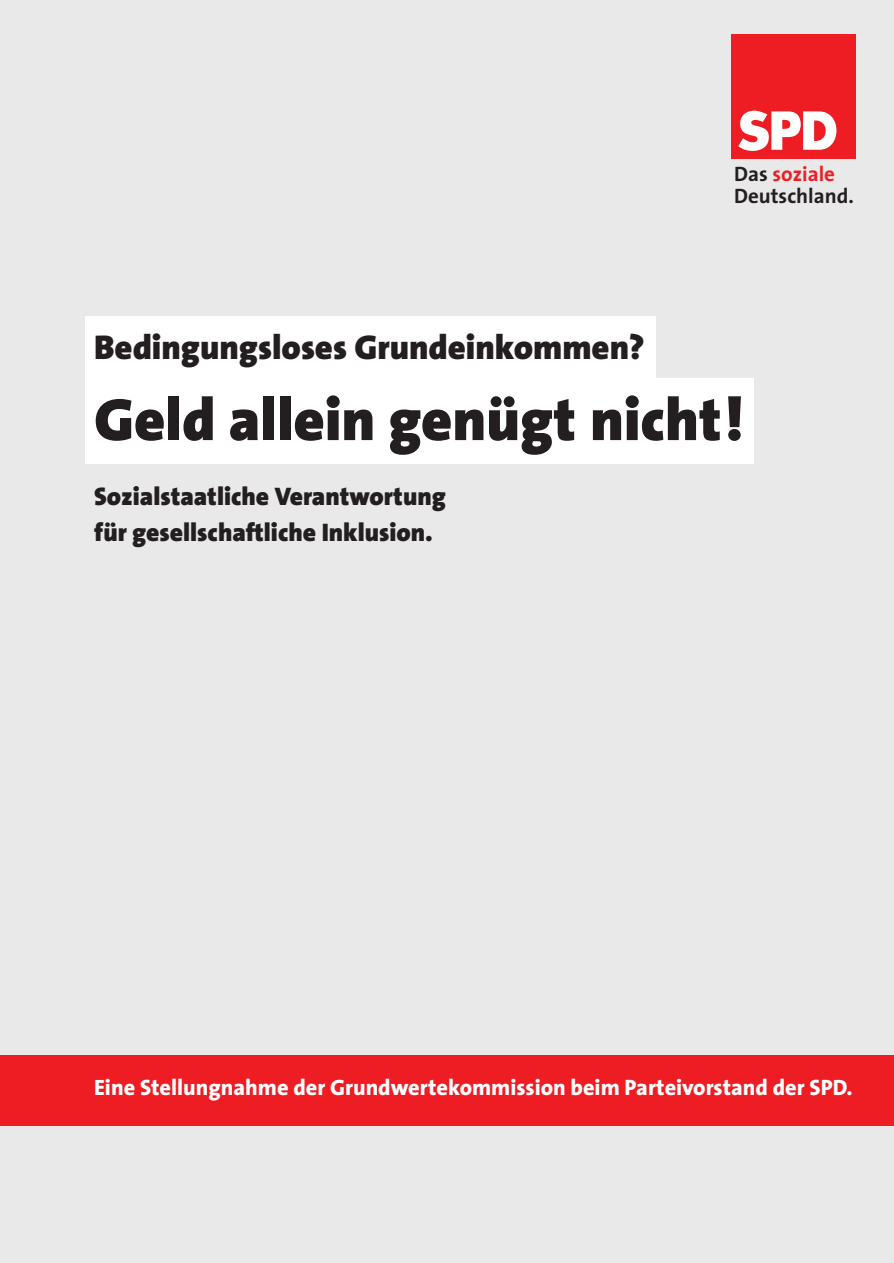
<style>
.page{position:relative;width:894px;height:1263px;background:#fff}
.page>*{position:absolute;margin:0;border:0;box-sizing:border-box;transform-origin:0 0}
.t1{font:900 60px "The Sans";color:#231f20}
.t2{font:900 34.5px "The Sans";color:#231f20}
.t3{font:900 25.5px/36px "The Sans";color:#231f20}
.t4{font:800 22.35px "The Sans";color:#fff}
.t5{font:700 21px/22.4px "The Sans";color:#231f20}
.s1{color:#ee1d23}
</style>
<div class="page">
<div style="left:0;top:0;width:893px;height:1263px;background:#e9e9e9"></div>
<div style="left:86px;top:317px;width:569px;height:63px;background:#fff"></div>
<div style="left:86px;top:378px;width:667px;height:85px;background:#fff"></div>
<div style="left:0;top:1055px;width:893px;height:70px;background:#ee1d23"></div>
<div style="left:730px;top:35px;width:125px;height:124px;background:#ee1d23"></div>
<svg style="left:738px;top:111px;width:98px;height:40px"></svg>
<p class="t5" style="left:734px;top:165px;width:121px">Das <span class="s1">soziale<br></span>Deutschland.</p>
<h2 class="t2" style="left:94px;top:334px;width:551px">Bedingungsloses Grundeinkommen?</h2>
<h1 class="t1" style="left:94px;top:396px;width:651px">Geld allein genügt nicht!</h1>
<p class="t3" style="left:94px;top:480px;width:353px">Sozialstaatliche Verantwortung für gesellschaftliche Inklusion.</p>
<p class="t4" style="left:94px;top:1078px;width:760px">Eine Stellungnahme der Grundwertekommission beim Parteivorstand der SPD.</p>
</div>
